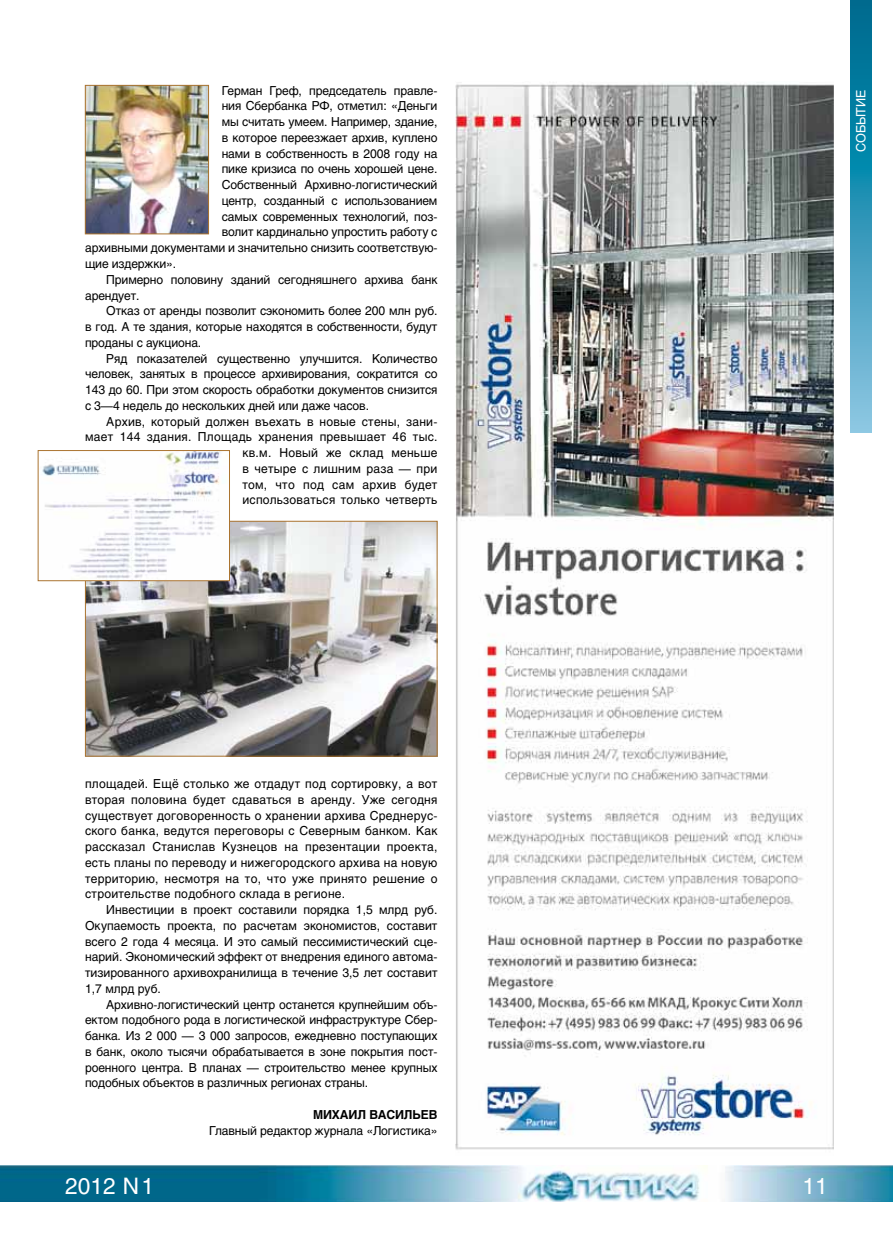
<style>
.page{position:relative;width:893px;height:1234px;background:#fff}
.page>*{position:absolute;margin:0;border:0;box-sizing:border-box;transform-origin:0 0}
.t1{font:22.5px "Helios";color:#fff}
.t2{font:12.75px "Helios";letter-spacing:-.025em;color:#fff}
.t3{font:12.3px/15.8px "Helios";letter-spacing:-.01em;color:#000;text-align:justify}
.t4{font:12.3px "Helios";letter-spacing:.02em;color:#000}
.t5{font:700 12.3px "Helios";letter-spacing:-.01em;color:#000}
</style>
<div class="page">
<img style="left:0;top:1165px;width:893px;height:36px">
<svg style="left:850px;top:0;width:22px;height:432px;background:#3296b7"></svg>
<img style="left:87px;top:87px;width:120px;height:145px">
<div style="left:85px;top:85px;width:124px;height:149px;border:1px solid #ab7430"></div>
<img style="left:455px;top:82px;width:379px;height:1068px">
<img style="left:87px;top:522px;width:348px;height:232px">
<div style="left:85px;top:520px;width:352px;height:236px;border:1px solid #ab7430"></div>
<img style="left:42px;top:452px;width:186px;height:126px">
<div style="left:38px;top:450px;width:192px;height:130px;border:1px solid #ab7430"></div>
<p class="t3" style="left:222px;top:82px;width:217px">Герман Греф, председатель правле-</p>
<p class="t3" style="left:222px;top:98px;width:217px">ния Сбербанка РФ, отметил: «Деньги</p>
<p class="t3" style="left:222px;top:114px;width:217px">мы считать умеем. Например, здание,</p>
<p class="t3" style="left:222px;top:129px;width:217px">в которое переезжает архив, куплено</p>
<p class="t3" style="left:222px;top:145px;width:217px">нами в собственность в 2008 году на</p>
<p class="t3" style="left:222px;top:161px;width:217px">пике кризиса по очень хорошей цене.</p>
<p class="t3" style="left:222px;top:177px;width:217px">Собственный Архивно-логистический</p>
<p class="t3" style="left:222px;top:192px;width:217px">центр, созданный с использованием</p>
<p class="t3" style="left:222px;top:208px;width:217px">самых современных технологий, поз-</p>
<p class="t3" style="left:222px;top:224px;width:217px">волит кардинально упростить работу с</p>
<p class="t3" style="left:85px;top:240px;width:354px">архивными документами и значительно снизить соответствую-</p>
<p class="t3" style="left:85px;top:255px;width:93px">щие издержки».</p>
<p class="t3" style="left:106px;top:271px;width:333px">Примерно половину зданий сегодняшнего архива банк</p>
<p class="t3" style="left:85px;top:287px;width:56px">арендует.</p>
<p class="t3" style="left:106px;top:303px;width:333px">Отказ от аренды позволит сэкономить более 200 млн руб.</p>
<p class="t3" style="left:85px;top:318px;width:354px">в год. А те здания, которые находятся в собственности, будут</p>
<p class="t3" style="left:85px;top:334px;width:118px">проданы с аукциона.</p>
<p class="t3" style="left:106px;top:350px;width:333px">Ряд показателей существенно улучшится. Количество</p>
<p class="t3" style="left:85px;top:366px;width:354px">человек, занятых в процессе архивирования, сократится со</p>
<p class="t3" style="left:85px;top:381px;width:354px">143 до 60. При этом скорость обработки документов снизится</p>
<p class="t3" style="left:85px;top:397px;width:286px">с 3—4 недель до нескольких дней или даже часов.</p>
<p class="t4" style="left:106px;top:414px;width:333px">Архив, который должен въехать в новые стены, зани-</p>
<p class="t4" style="left:85px;top:429px;width:354px">мает 144 здания. Площадь хранения превышает 46 тыс.</p>
<p class="t4" style="left:242px;top:445px;width:197px">кв.м. Новый же склад меньше</p>
<p class="t4" style="left:242px;top:461px;width:196px">в четыре с лишним раза — при</p>
<p class="t4" style="left:242px;top:477px;width:196px">том, что под сам архив будет</p>
<p class="t4" style="left:242px;top:492px;width:197px">использоваться только четверть</p>
<p class="t2" style="left:853px;top:152px;width:63px;rotate:-90deg">СОБЫТИЕ</p>
<p class="t3" style="left:85px;top:775px;width:354px">площадей. Ещё столько же отдадут под сортировку, а вот вторая половина будет сдаваться в аренду. Уже сегодня существует договоренность о хранении архива Среднерус&shy;ского банка, ведутся переговоры с Северным банком. Как рассказал Станислав Кузнецов на презентации проекта, есть планы по переводу и нижегородского архива на новую территорию, несмотря на то, что уже принято решение о строительстве подобного склада в регионе.</p>
<p class="t3" style="left:85px;top:901px;width:354px;text-indent:21px">Инвестиции в проект составили порядка 1,5 млрд руб.<br>Окупаемость проекта, по расчетам экономистов, составит всего 2 года 4 месяца. И это самый пессимистический сце&shy;нарий. Экономический эффект от внедрения единого автома&shy;тизированного архивохранилища в течение 3,5 лет составит 1,7 млрд руб.</p>
<p class="t3" style="left:85px;top:996px;width:354px;text-indent:21px">Архивно-логистический центр останется крупнейшим объ&shy;ектом подобного рода в логистической инфраструктуре Сбер&shy;банка. Из 2 000 — 3 000 запросов, ежедневно поступающих в банк, около тысячи обрабатывается в зоне покрытия пост&shy;роенного центра. В планах — строительство менее крупных подобных объектов в различных регионах страны.</p>
<p class="t5" style="left:313px;top:1107px;width:126px">МИХАИЛ ВАСИЛЬЕВ</p>
<p class="t3" style="left:209px;top:1121px;width:230px">Главный редактор журнала «Логистика»</p>
<h1 class="t1" style="left:65px;top:1172px;width:90px">2012 N1</h1>
<h1 class="t1" style="left:802px;top:1172px;width:27px">11</h1>
</div>
